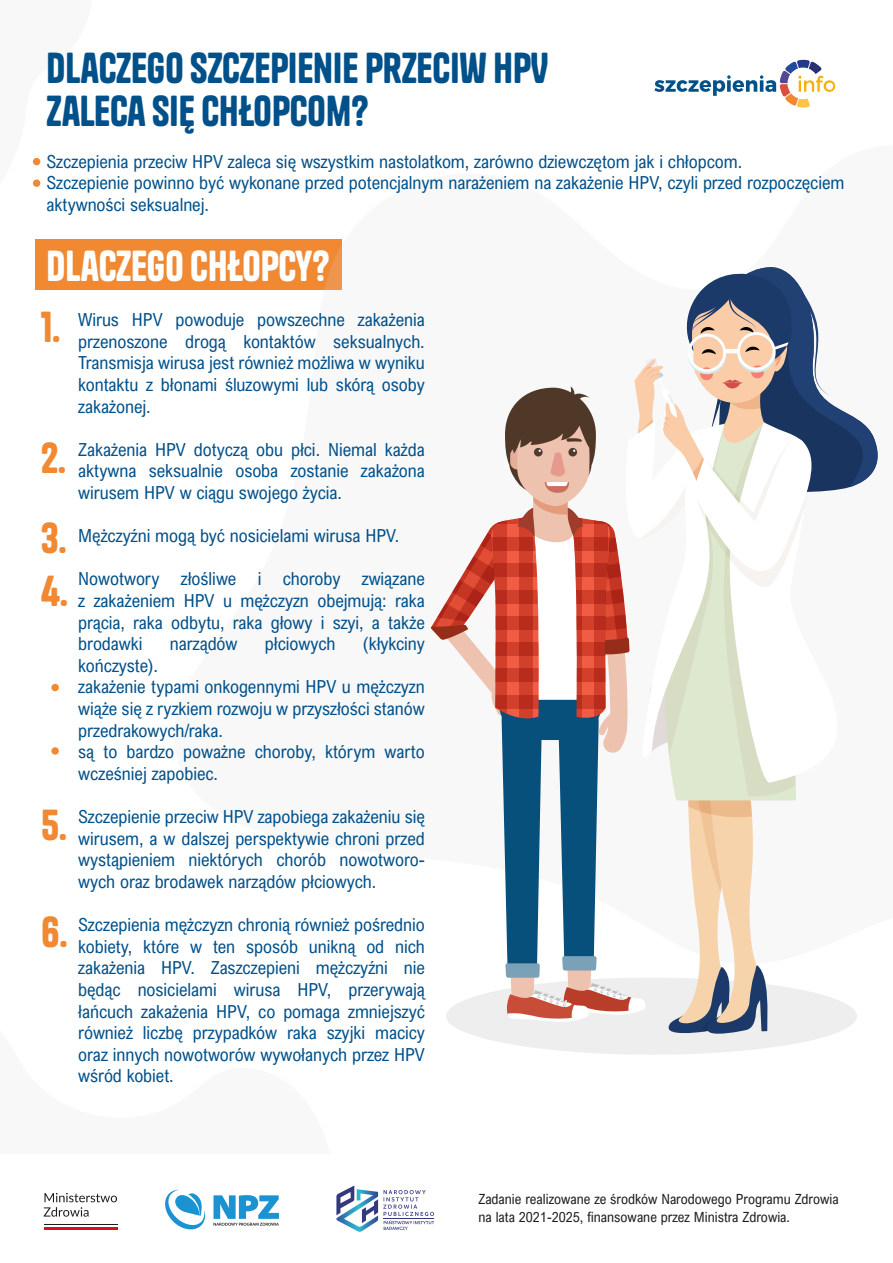
<style>
.page{position:relative;width:893px;height:1263px;background:#fff}
.page>*{position:absolute;margin:0;border:0;box-sizing:border-box;transform-origin:0 0}
.t1{font:40.5px/43.5px "Tanker";color:#00508a}
.t2{font:40.5px "Tanker";color:#fff}
.t3{font:40.5px/79.9px "Tanker";color:#f18832}
.t4{font:18px/21.6px "Arial Nova Cond";letter-spacing:-.005em;color:#00508a;text-align:justify}
.t5{font:14.1px/17.5px "Arial Nova Cond";color:#1d1d1b}
</style>
<div class="page">
<div style="left:35px;top:240px;width:306px;height:50px;background:#f18832"></div>
<svg style="left:654px;top:60px;width:181px;height:48px"></svg>
<hr style="left:45px;top:1227px;width:73px;height:2px;background:#e00c19">
<hr style="left:45px;top:1224px;width:73px;height:1px;background:#1d1e1c">
<svg style="left:44px;top:1193px;width:73px;height:24px"></svg>
<svg style="left:165px;top:1190px;width:41px;height:40px"></svg>
<svg style="left:213px;top:1195px;width:66px;height:31px"></svg>
<svg style="left:336px;top:1185px;width:98px;height:47px"></svg>
<div style="left:33px;top:158px;width:7px;height:7px;background:#f18832;border-radius:50%"></div>
<div style="left:33px;top:179px;width:7px;height:8px;background:#f18832;border-radius:50%"></div>
<div style="left:51px;top:684px;width:8px;height:7px;background:#f18832;border-radius:50%"></div>
<div style="left:51px;top:747px;width:8px;height:8px;background:#f18832;border-radius:50%"></div>
<div style="left:446px;top:977px;width:411px;height:78px;background:#eee;border-radius:50%"></div>
<svg style="left:431px;top:267px;width:447px;height:767px"></svg>
<h1 class="t1" style="left:47px;top:46px;width:503px">DLACZEGO SZCZEPIENIE PRZECIW HPV<br>ZALECA SIĘ CHŁOPCOM?</h1>
<p class="t4" style="left:47px;top:150px;width:799px;text-align:left">Szczepienia przeciw HPV zaleca się wszystkim nastolatkom, zarówno dziewczętom jak i chłopcom.<br>Szczepienie powinno być wykonane przed potencjalnym narażeniem na zakażenie HPV, czyli przed rozpoczęciem aktywności seksualnej.</p>
<h1 class="t2" style="left:47px;top:241px;width:285px">DLACZEGO CHŁOPCY?</h1>
<h1 class="t3" style="left:41px;top:287px;width:20px">1.</h1>
<h1 class="t3" style="left:41px;top:418px;width:27px">2.<br>3.</h1>
<h1 class="t3" style="left:41px;top:551px;width:28px">4.</h1>
<h1 class="t3" style="left:41px;top:785px;width:27px">5.</h1>
<h1 class="t3" style="left:41px;top:892px;width:28px">6.</h1>
<p class="t4" style="left:78px;top:309px;width:348px">Wirus HPV powoduje powszechne zakażenia przenoszone drogą kontaktów seksualnych.<br>Transmisja wirusa jest również możliwa w wyniku kontaktu z błonami śluzowymi lub skórą osoby zakażonej.</p>
<p class="t4" style="left:78px;top:438px;width:348px">Zakażenia HPV dotyczą obu płci. Niemal każda aktywna seksualnie osoba zostanie zakażona wirusem HPV w ciągu swojego życia.</p>
<p class="t4" style="left:78px;top:525px;width:323px">Mężczyźni mogą być nosicielami wirusa HPV.</p>
<p class="t4" style="left:78px;top:568px;width:348px">Nowotwory złośliwe i choroby związane z zakażeniem HPV u mężczyzn obejmują: raka prącia, raka odbytu, raka głowy i szyi, a także brodawki</p>
<p class="t4" style="left:170px;top:633px;width:69px">narządów</p>
<p class="t4" style="left:265px;top:633px;width:72px">płciowych</p>
<p class="t4" style="left:363px;top:633px;width:64px">(kłykciny</p>
<p class="t4" style="left:78px;top:654px;width:348px;text-align:left">kończyste).<br>zakażenie typami onkogennymi HPV u mężczyzn wiąże się z ryzkiem rozwoju w przyszłości stanów przedrakowych/raka.<br>są to bardzo poważne choroby, którym warto wcześniej zapobiec.</p>
<p class="t4" style="left:78px;top:805px;width:348px">Szczepienie przeciw HPV zapobiega zakażeniu się wirusem, a w dalszej perspektywie chroni przed wystąpieniem niektórych chorób nowotworo&shy;wych oraz brodawek narządów płciowych.</p>
<p class="t4" style="left:78px;top:913px;width:348px">Szczepienia mężczyzn chronią również pośrednio kobiety, które w ten sposób unikną od nich zakażenia HPV. Zaszczepieni mężczyźni nie będąc nosicielami wirusa HPV, przerywają łańcuch zakażenia HPV, co pomaga zmniejszyć również liczbę przypadków raka szyjki macicy oraz innych nowotworów wywołanych przez HPV wśród kobiet.</p>
<p class="t5" style="left:478px;top:1190px;width:362px">Zadanie realizowane ze środków Narodowego Programu Zdrowia na lata 2021-2025, finansowane przez Ministra Zdrowia.</p>
</div>
